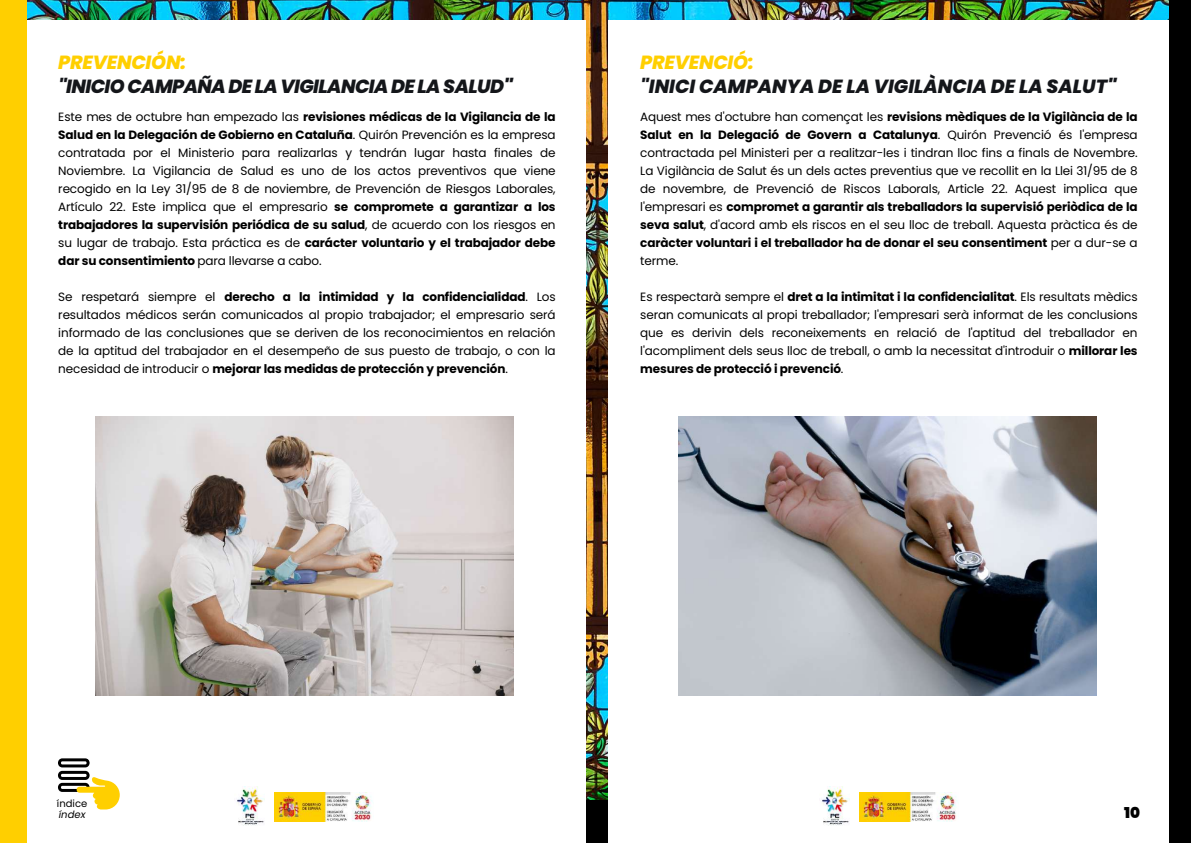
<style>
.page{position:relative;width:1191px;height:843px;background:#fff}
.page>*{position:absolute;margin:0;border:0;box-sizing:border-box;transform-origin:0 0}
.t1{font:italic 800 19px/24px "Poppins";letter-spacing:-.03em;color:#14161a}
.t2{font:italic 800 19px/24px "Poppins";letter-spacing:-.01em;color:#14161a}
.t3{font:900 15px "Poppins";color:#000}
.t4{font:12px/18px "Poppins";letter-spacing:-.01em;color:#000;text-align:justify}
.t5{font:10px "Poppins";color:#000}
.t6{font:italic 10px "Poppins";color:#000}
.s1{color:#ffcf00}
.s2{font-weight:900}
.s3{font-weight:700}
</style>
<div class="page">
<img style="left:27px;top:0;width:1141px;height:799px">
<div style="left:0;top:20px;width:585px;height:822px;background:#fff"></div>
<div style="left:0;top:0;width:27px;height:842px;background:#ffcf00"></div>
<div style="left:608px;top:20px;width:582px;height:822px;background:#fff"></div>
<div style="left:1168px;top:0;width:22px;height:842px;background:#000"></div>
<img style="left:859px;top:792px;width:99px;height:28px">
<img style="left:822px;top:786px;width:27px;height:38px">
<svg style="left:58px;top:758px;width:61px;height:51px"></svg>
<img style="left:274px;top:792px;width:99px;height:28px">
<img style="left:237px;top:786px;width:27px;height:38px">
<img style="left:95px;top:417px;width:418px;height:278px">
<img style="left:678px;top:417px;width:418px;height:278px">
<h1 class="t1" style="left:58px;top:50px;width:456px"><span class="s1">PREVENCIÓN:<br></span>"INICIO CAMPAÑA DE LA VIGILANCIA DE LA SALUD<span class="s2">"</span></h1>
<p class="t4" style="left:58px;top:108px;width:499px">Este mes de octubre han empezado las <span class="s3">revisiones médicas de la Vigilancia de la Salud en la Delegación de Gobierno en Cataluña</span>. Quirón Prevención es la empresa contratada por el Ministerio para realizarlas y tendrán lugar hasta finales de Noviembre. La Vigilancia de Salud es uno de los actos preventivos que viene recogido en la Ley 31/95 de 8 de noviembre, de Prevención de Riesgos Laborales, Artículo 22. Este implica que el empresario <span class="s3">se compromete a garantizar a los trabajadores la supervisión periódica de su salud</span>, de acuerdo con los riesgos en su lugar de trabajo. Esta práctica es de <span class="s3">carácter voluntario y el trabajador debe dar su consentimiento</span> para llevarse a cabo.</p>
<p class="t4" style="left:58px;top:288px;width:499px">Se respetará siempre el <span class="s3">derecho a la intimidad y la confidencialidad</span>. Los resultados médicos serán comunicados al propio trabajador; el empresario será informado de las conclusiones que se deriven de los reconocimientos en relación de la aptitud del trabajador en el desempeño de sus puesto de trabajo, o con la necesidad de introducir o <span class="s3">mejorar las medidas de protección y prevención</span>.</p>
<h1 class="t2" style="left:640px;top:50px;width:478px"><span class="s1">PREVENCIÓ:<br></span>"INICI CAMPANYA DE LA VIGILÀNCIA DE LA SALUT<span class="s2">"</span></h1>
<p class="t4" style="left:640px;top:108px;width:499px">Aquest mes d'octubre han començat les <span class="s3">revisions mèdiques de la Vigilància de la Salut en la Delegació de Govern a Catalunya</span>. Quirón Prevenció és l'empresa contractada pel Ministeri per a realitzar-les i tindran lloc fins a finals de Novembre.<br>La Vigilància de Salut és un dels actes preventius que ve recollit en la Llei 31/95 de 8 de novembre, de Prevenció de Riscos Laborals, Article 22. Aquest implica que l'empresari es <span class="s3">compromet a garantir als treballadors la supervisió periòdica de la seva salut</span>, d'acord amb els riscos en el seu lloc de treball. Aquesta pràctica és de <span class="s3">caràcter voluntari i el treballador ha de donar el seu consentiment</span> per a dur-se a terme.</p>
<p class="t4" style="left:640px;top:288px;width:499px">Es respectarà sempre el <span class="s3">dret a la intimitat i la confidencialitat</span>. Els resultats mèdics seran comunicats al propi treballador; l'empresari serà informat de les conclusions que es derivin dels reconeixements en relació de l'aptitud del treballador en l'acompliment dels seus lloc de treball, o amb la necessitat d'introduir o <span class="s3">millorar les mesures de protecció i prevenció</span>.</p>
<p class="t5" style="left:57px;top:795px;width:32px">índice</p>
<p class="t6" style="left:59px;top:807px;width:28px">índex</p>
<p class="t3" style="left:1123px;top:802px;width:17px">10</p>
</div>
